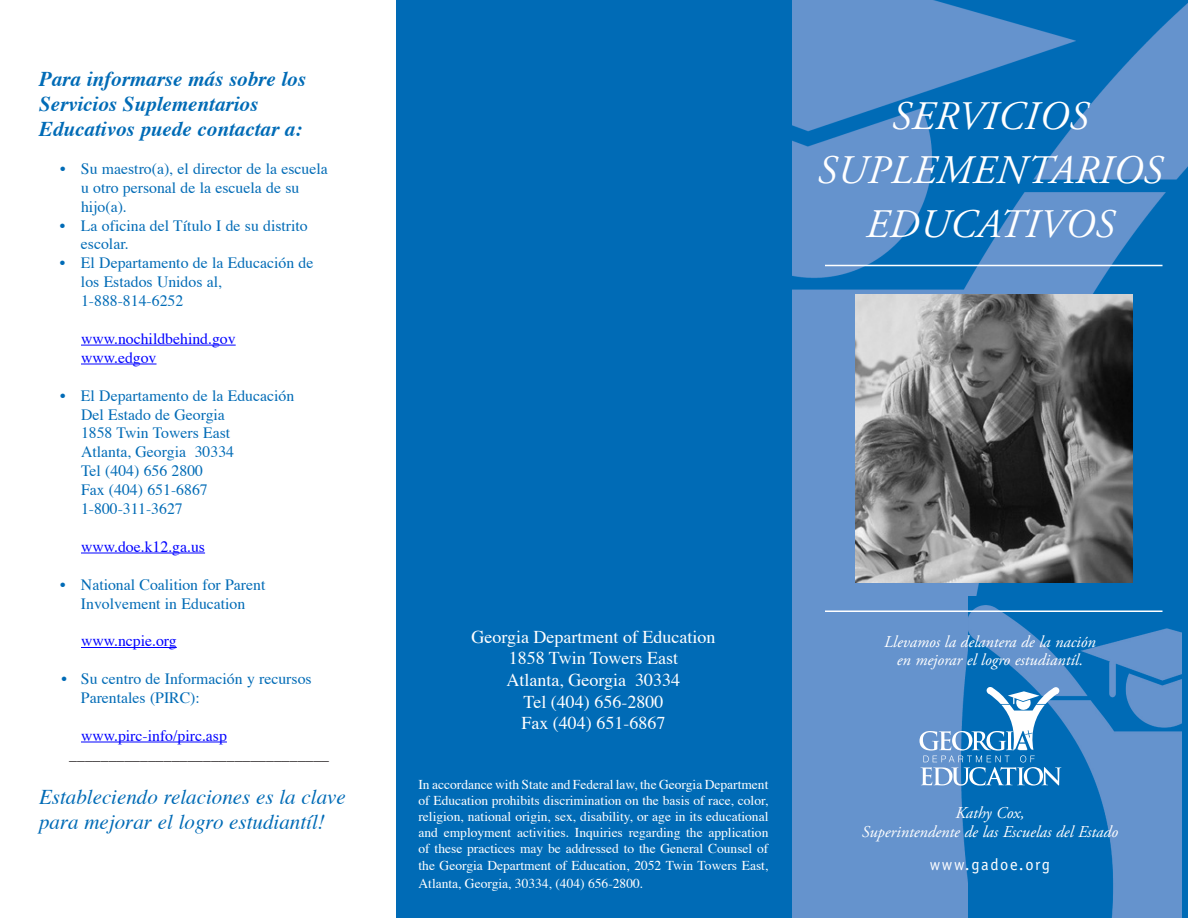
<style>
.page{position:relative;width:1188px;height:918px;background:#fff}
.page>*{position:absolute;margin:0;border:0;box-sizing:border-box;transform-origin:0 0}
.t1{font:italic 40.5px "Adobe Garamond Pro";letter-spacing:.015em;color:#fff}
.t2{font:italic 700 21px "Times";color:#006bb6}
.t3{font:italic 21px "Times";color:#006bb6}
.t4{font:18px "Times";color:#fff}
.t5{font:italic 16.5px "Adobe Garamond Pro";color:#fff}
.t6{font:16.5px "Officina Sans";letter-spacing:.1em;color:#fff}
.t7{font:15.75px "Times";color:#006bb6}
.t8{font:15.75px "Times";color:#00f}
.t9{font:15.75px "Times";color:#231f20}
.t10{font:13.5px/16.2px "Times";color:#fff;text-align:justify}
</style>
<div class="page">
<img style="left:792px;top:0;width:396px;height:918px">
<div style="left:396px;top:0;width:396px;height:918px;background:#006bb6"></div>
<img style="left:968px;top:602px;width:214px;height:316px">
<img style="left:855px;top:294px;width:277px;height:288px">
<svg style="left:920px;top:687px;width:141px;height:99px"></svg>
<hr style="left:825px;top:265px;width:337px;height:1px;background:#fff">
<hr style="left:825px;top:610px;width:338px;height:2px;background:#fff">
<hr style="left:81px;top:345px;width:155px;height:1px;background:#00f">
<hr style="left:81px;top:364px;width:76px;height:1px;background:#00f">
<hr style="left:81px;top:553px;width:124px;height:1px;background:#00f">
<hr style="left:81px;top:647px;width:96px;height:1px;background:#00f">
<hr style="left:81px;top:742px;width:146px;height:1px;background:#00f">
<p class="t2" style="left:39px;top:59px;width:268px">Para informarse más sobre los</p>
<p class="t2" style="left:39px;top:84px;width:221px">Servicios Suplementarios</p>
<p class="t2" style="left:39px;top:109px;width:265px">Educativos puede contactar a:</p>
<p class="t7" style="left:60px;top:154px;width:269px">• Su maestro(a), el director de la escuela</p>
<p class="t7" style="left:81px;top:173px;width:220px">u otro personal de la escuela de su</p>
<p class="t7" style="left:81px;top:192px;width:47px">hijo(a).</p>
<p class="t7" style="left:60px;top:210px;width:249px">• La oficina del Título I de su distrito</p>
<p class="t7" style="left:81px;top:229px;width:49px">escolar.</p>
<p class="t7" style="left:60px;top:248px;width:255px">• El Departamento de la Educación de</p>
<p class="t7" style="left:81px;top:267px;width:143px">los Estados Unidos al,</p>
<p class="t7" style="left:81px;top:286px;width:104px">1-888-814-6252</p>
<p class="t8" style="left:81px;top:324px;width:156px">www.nochildbehind.gov</p>
<p class="t8" style="left:81px;top:343px;width:77px">www.edgov</p>
<p class="t7" style="left:60px;top:381px;width:236px">• El Departamento de la Educación</p>
<p class="t7" style="left:81px;top:399px;width:145px">Del Estado de Georgia</p>
<p class="t7" style="left:81px;top:418px;width:151px">1858 Twin Towers East</p>
<p class="t7" style="left:81px;top:437px;width:155px">Atlanta, Georgia 30334</p>
<p class="t7" style="left:81px;top:456px;width:124px">Tel (404) 656 2800</p>
<p class="t7" style="left:81px;top:475px;width:128px">Fax (404) 651-6867</p>
<p class="t7" style="left:81px;top:494px;width:103px">1-800-311-3627</p>
<p class="t8" style="left:81px;top:532px;width:126px">www.doe.k12.ga.us</p>
<p class="t7" style="left:60px;top:570px;width:207px">• National Coalition for Parent</p>
<p class="t7" style="left:81px;top:588px;width:166px">Involvement in Education</p>
<p class="t8" style="left:81px;top:626px;width:97px">www.ncpie.org</p>
<p class="t7" style="left:62px;top:664px;width:252px">• Su centro de Información y recursos</p>
<p class="t7" style="left:81px;top:683px;width:120px">Parentales (PIRC):</p>
<p class="t8" style="left:81px;top:721px;width:147px">www.pirc-info/pirc.asp</p>
<p class="t9" style="left:69px;top:740px;width:261px">_________________________________</p>
<p class="t3" style="left:39px;top:778px;width:308px">Estableciendo relaciones es la clave</p>
<p class="t3" style="left:39px;top:803px;width:287px">para mejorar el logro estudiantíl!</p>
<p class="t1" style="left:892px;top:92px;width:189px">SERVICIOs</p>
<p class="t1" style="left:818px;top:146px;width:338px">SUPLEMENTARIOs</p>
<p class="t1" style="left:866px;top:200px;width:242px">EDUCATIVOs</p>
<p class="t4" style="left:471px;top:620px;width:246px">Georgia Department of Education</p>
<p class="t4" style="left:509px;top:641px;width:171px">1858 Twin Towers East</p>
<p class="t4" style="left:507px;top:663px;width:175px">Atlanta, Georgia 30334</p>
<p class="t4" style="left:524px;top:685px;width:141px">Tel (404) 656-2800</p>
<p class="t4" style="left:521px;top:706px;width:145px">Fax (404) 651-6867</p>
<p class="t10" style="left:418px;top:775px;width:351px">In accordance with State and Federal law, the Georgia Department of Education prohibits discrimination on the basis of race, color, religion, national origin, sex, disability, or age in its educational and employment activities. Inquiries regarding the application of these practices may be addressed to the General Counsel of the Georgia Department of Education, 2052 Twin Towers East,</p>
<p class="t10" style="left:418px;top:874px;width:226px">Atlanta, Georgia, 30334, (404) 656-2800.</p>
<p class="t5" style="left:884px;top:632px;width:213px">Llevamos la delantera de la nación</p>
<p class="t5" style="left:897px;top:650px;width:188px">en mejorar el logro estudiantíl.</p>
<p class="t5" style="left:955px;top:803px;width:71px">Kathy Cox,</p>
<p class="t5" style="left:862px;top:822px;width:258px">Superintendente de las Escuelas del Estado</p>
<p class="t6" style="left:930px;top:855px;width:122px">www.gadoe.org</p>
</div>
